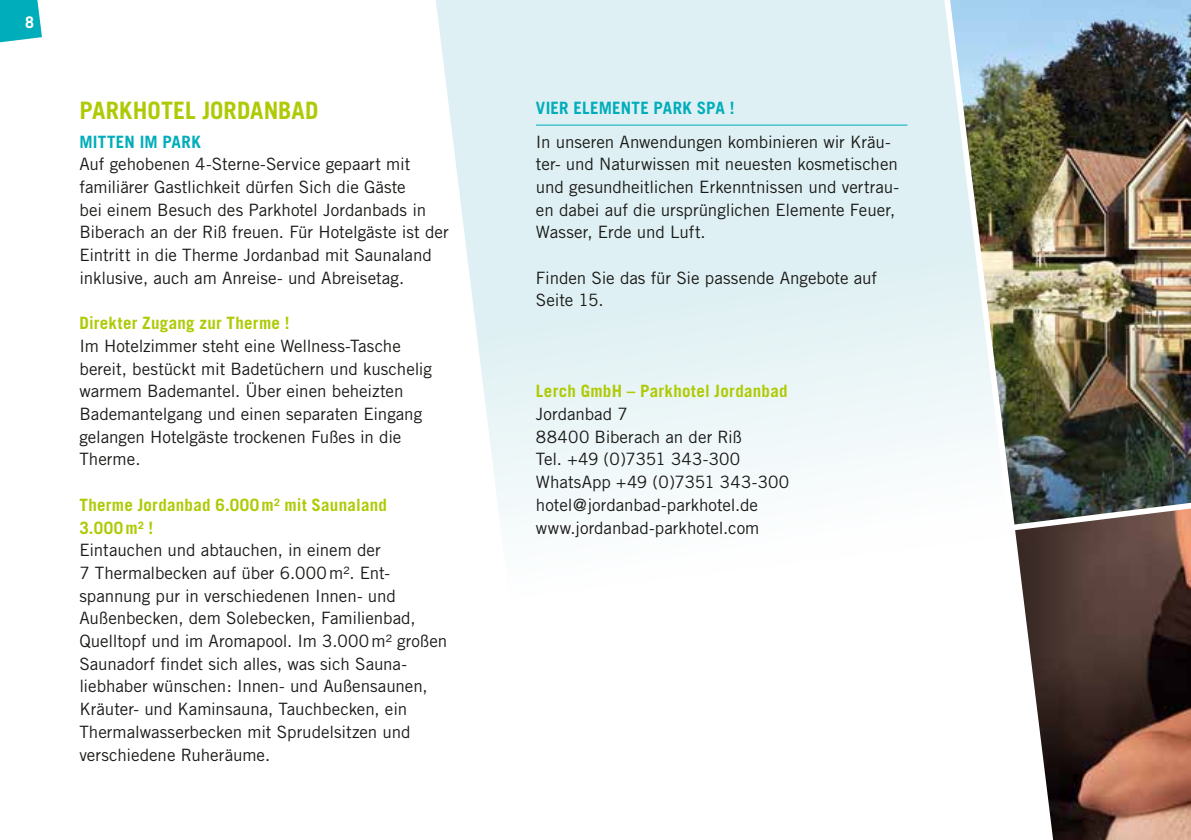
<style>
.page{position:relative;width:1191px;height:840px;background:#fff}
.page>*{position:absolute;margin:0;border:0;box-sizing:border-box;transform-origin:0 0}
.t1{font:700 24px "Trade Gothic";letter-spacing:.005em;color:#afca05}
.t2{font:17px/22.6px "Trade Gothic";letter-spacing:-.005em;color:#1a1a18}
.t3{font:700 17px/22.6px "Trade Gothic";letter-spacing:.015em;color:#afca05}
.t4{font:700 17px "Trade Gothic";letter-spacing:.01em;color:#00adba}
.t5{font:700 16px "Trade Gothic";color:#fff}
</style>
<div class="page">
<svg style="left:436px;top:0;width:514px;height:519px;fill:#def0f3"></svg>
<hr style="left:536px;top:125px;width:371px;height:1px;background:#00adba">
<img style="left:950px;top:0;width:241px;height:524px">
<img style="left:1015px;top:508px;width:176px;height:331px">
<svg style="left:0;top:0;width:42px;height:43px;background:#1fb7c2"></svg>
<p class="t5" style="left:25px;top:13px;width:10px">8</p>
<h1 class="t1" style="left:79px;top:96px;width:241px">PARKHOTEL JORDANBAD</h1>
<p class="t4" style="left:79px;top:131px;width:123px">MITTEN IM PARK</p>
<p class="t2" style="left:79px;top:153px;width:371px">Auf gehobenen 4-Sterne-Service gepaart mit familiärer Gastlichkeit dürfen Sich die Gäste<br>bei einem Besuch des Parkhotel Jordanbads in Biberach an der Riß freuen. Für Hotelgäste ist der Eintritt in die Therme Jordanbad mit Saunaland inklusive, auch am Anreise- und Abreisetag.</p>
<p class="t3" style="left:79px;top:311px;width:212px">Direkter Zugang zur Therme !</p>
<p class="t2" style="left:79px;top:334px;width:354px">Im Hotelzimmer steht eine Wellness-Tasche bereit, bestückt mit Badetüchern und kuschelig warmem Bademantel. Über einen beheizten Bademantelgang und einen separaten Eingang gelangen Hotelgäste trockenen Fußes in die Therme.</p>
<p class="t3" style="left:79px;top:493px;width:309px">Therme Jordanbad 6.000m² mit Saunaland<br>3.000m² !</p>
<p class="t2" style="left:79px;top:538px;width:369px">Eintauchen und abtauchen, in einem der<br>7 Thermalbecken auf über 6.000m². Ent&shy;spannung pur in verschiedenen Innen- und Außenbecken, dem Solebecken, Familienbad, Quelltopf und im Aromapool. Im 3.000m² großen Saunadorf findet sich alles, was sich Sauna&shy;liebhaber wünschen: Innen- und Außensaunen, Kräuter- und Kaminsauna, Tauchbecken, ein Thermalwasserbecken mit Sprudelsitzen und verschiedene Ruheräume.</p>
<p class="t4" style="left:536px;top:97px;width:200px">VIER ELEMENTE PARK SPA !</p>
<p class="t2" style="left:536px;top:130px;width:365px">In unseren Anwendungen kombinieren wir Kräu&shy;ter- und Naturwissen mit neuesten kosmetischen und gesundheitlichen Erkenntnissen und vertrau&shy;en dabei auf die ursprünglichen Elemente Feuer, Wasser, Erde und Luft.</p>
<p class="t2" style="left:536px;top:266px;width:343px">Finden Sie das für Sie passende Angebote auf<br>Seite 15.</p>
<p class="t3" style="left:536px;top:379px;width:253px">Lerch GmbH – Parkhotel Jordanbad</p>
<p class="t2" style="left:536px;top:402px;width:255px">Jordanbad 7<br>88400 Biberach an der Riß<br>Tel. +49 (0)7351 343-300<br>WhatsApp +49 (0)7351 343-300 hotel@jordanbad-parkhotel.de www.jordanbad-parkhotel.com</p>
</div>
